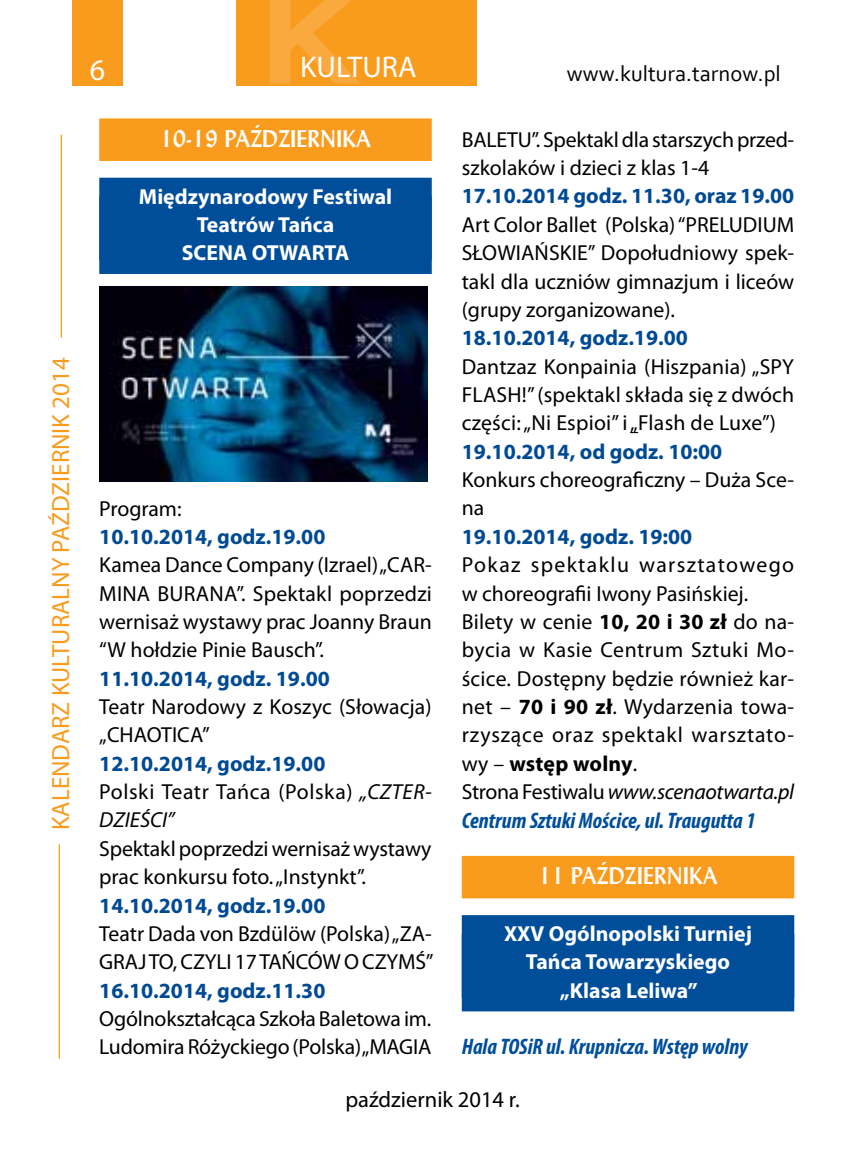
<style>
.page{position:relative;width:851px;height:1170px;background:#fff}
.page>*{position:absolute;margin:0;border:0;box-sizing:border-box;transform-origin:0 0}
.t1{font:30px "Myriad Pro";color:#fff}
.t2{font:25px "Myriad Pro";color:#f99b1c}
.t3{font:italic 700 condensed 22.5px "Myriad Pro";color:#004e9a}
.t4{font:700 22.5px "Lydian PL";color:#fff}
.t5{font:22.5px "Corbel";color:#000}
.t6{font:22.5px "Myriad Pro";color:#000}
.t7{font:21.75px/28.2px "Myriad Pro";color:#000}
.t8{font:700 21.75px "Myriad Pro";color:#004a94}
.t9{font:700 21.75px/28.2px "Myriad Pro";color:#fff;text-align:center}
.t10{font:21.75px/28.2px "Myriad Pro";letter-spacing:.025em;color:#000}
.s1{font-weight:700;color:#004a94}
.s2{font-style:italic}
.s3{font-weight:700}
</style>
<div class="page">
<div style="left:72px;top:0;width:51px;height:85px;background:#f99b1c"></div>
<div style="left:236px;top:0;width:240px;height:85px;background:#f99b1c"></div>
<svg style="left:267px;top:0;width:164px;height:86px"></svg>
<hr style="left:61px;top:135px;width:1px;height:203px;background:#f99b1c">
<hr style="left:59px;top:844px;width:1px;height:214px;background:#f99b1c">
<div style="left:99px;top:118px;width:332px;height:43px;background:#f99b1c"></div>
<div style="left:99px;top:178px;width:332px;height:82px;background:#004e9a"></div>
<div style="left:99px;top:196px;width:332px;height:78px;background:#004e9a"></div>
<div style="left:461px;top:855px;width:333px;height:43px;background:#f99b1c"></div>
<div style="left:461px;top:915px;width:333px;height:82px;background:#004e9a"></div>
<div style="left:461px;top:933px;width:333px;height:78px;background:#004e9a"></div>
<img style="left:99px;top:287px;width:329px;height:194px">
<p class="t2" style="left:45px;top:830px;width:474px;rotate:-90deg">KALENDARZ KULTURALNY PAŹDZIERNIK 2014</p>
<h1 class="t1" style="left:90px;top:51px;width:17px">6</h1>
<h1 class="t1" style="left:300px;top:48px;width:118px">KULTURA</h1>
<p class="t5" style="left:566px;top:59px;width:215px">www.kultura.tarnow.pl</p>
<p class="t4" style="left:160px;top:124px;width:212px">10-19 PAŹDZIERNIKA</p>
<p class="t9" style="left:139px;top:181px;width:255px">Międzynarodowy Festiwal<br>Teatrów Tańca<br>SCENA OTWARTA</p>
<p class="t7" style="left:99px;top:493px;width:84px">Program:</p>
<p class="t8" style="left:99px;top:522px;width:228px">10.10.2014, godz.19.00</p>
<p class="t7" style="left:99px;top:550px;width:334px;text-align:justify">Kamea Dance Company (Izrael) „CAR-MINA BURANA”. Spektakl poprzedzi wernisaż wystawy prac Joanny Braun “W hołdzie Pinie Bausch”.</p>
<p class="t8" style="left:99px;top:664px;width:232px">11.10.2014, godz. 19.00</p>
<p class="t7" style="left:99px;top:692px;width:334px">Teatr Narodowy z Koszyc (Słowacja) „CHAOTICA”</p>
<p class="t10" style="left:99px;top:748px;width:334px"><span class="s1">12.10.2014, godz.19.00<br></span>Polski Teatr Tańca (Polska) <span class="s2">„CZTER-<br>DZIEŚCI”</span></p>
<p class="t7" style="left:99px;top:834px;width:333px">Spektakl poprzedzi wernisaż wystawy prac konkursu foto. „Instynkt”.</p>
<p class="t8" style="left:99px;top:890px;width:228px">14.10.2014, godz.19.00</p>
<p class="t7" style="left:99px;top:919px;width:335px">Teatr Dada von Bzdülöw (Polska) „ZA-<br>GRAJ TO, CZYLI 17 TAŃCÓW O CZYMŚ”</p>
<p class="t8" style="left:99px;top:975px;width:228px">16.10.2014, godz.11.30</p>
<p class="t7" style="left:99px;top:1004px;width:333px">Ogólnokształcąca Szkoła Baletowa im.<br>Ludomira Różyckiego (Polska) „MAGIA</p>
<p class="t7" style="left:461px;top:125px;width:334px">BALETU”. Spektakl dla starszych przed&shy;szkolaków i dzieci z klas 1-4</p>
<p class="t8" style="left:461px;top:182px;width:334px">17.10.2014 godz. 11.30, oraz 19.00</p>
<p class="t7" style="left:461px;top:210px;width:334px;text-align:justify">Art Color Ballet (Polska) “PRELUDIUM SŁOWIAŃSKIE” Dopołudniowy spek&shy;takl dla uczniów gimnazjum i liceów (grupy zorganizowane).</p>
<p class="t8" style="left:461px;top:324px;width:228px">18.10.2014, godz.19.00</p>
<p class="t7" style="left:461px;top:352px;width:334px;text-align:justify">Dantzaz Konpainia (Hiszpania) „SPY FLASH!” (spektakl składa się z dwóch części: „Ni Espioi” i „Flash de Luxe”)</p>
<p class="t8" style="left:461px;top:437px;width:262px">19.10.2014, od godz. 10:00</p>
<p class="t7" style="left:461px;top:465px;width:334px">Konkurs choreograficzny – Duża Sce&shy;na</p>
<p class="t8" style="left:461px;top:522px;width:232px">19.10.2014, godz. 19:00</p>
<p class="t7" style="left:461px;top:550px;width:334px">Pokaz spektaklu warsztatowego w choreografii Iwony Pasińskiej.<br>Bilety w cenie <span class="s3">10, 20 i 30 zł</span> do na&shy;bycia w Kasie Centrum Sztuki Mo&shy;ścice. Dostępny będzie również kar&shy;net – <span class="s3">70 i 90 zł</span>. Wydarzenia towa&shy;rzyszące oraz spektakl warsztato&shy;wy – <span class="s3">wstęp wolny</span>.<br>Strona Festiwalu <span class="s2">www.scenaotwarta.pl</span></p>
<p class="t3" style="left:461px;top:805px;width:295px">Centrum Sztuki Mościce, ul. Traugutta 1</p>
<p class="t4" style="left:538px;top:861px;width:180px">11 PAŹDZIERNIKA</p>
<p class="t9" style="left:504px;top:918px;width:249px">XXV Ogólnopolski Turniej<br>Tańca Towarzyskiego „Klasa Leliwa”</p>
<p class="t3" style="left:461px;top:1032px;width:287px">Hala TOSiR ul. Krupnicza. Wstęp wolny</p>
<p class="t6" style="left:345px;top:1085px;width:176px">październik 2014 r.</p>
</div>
